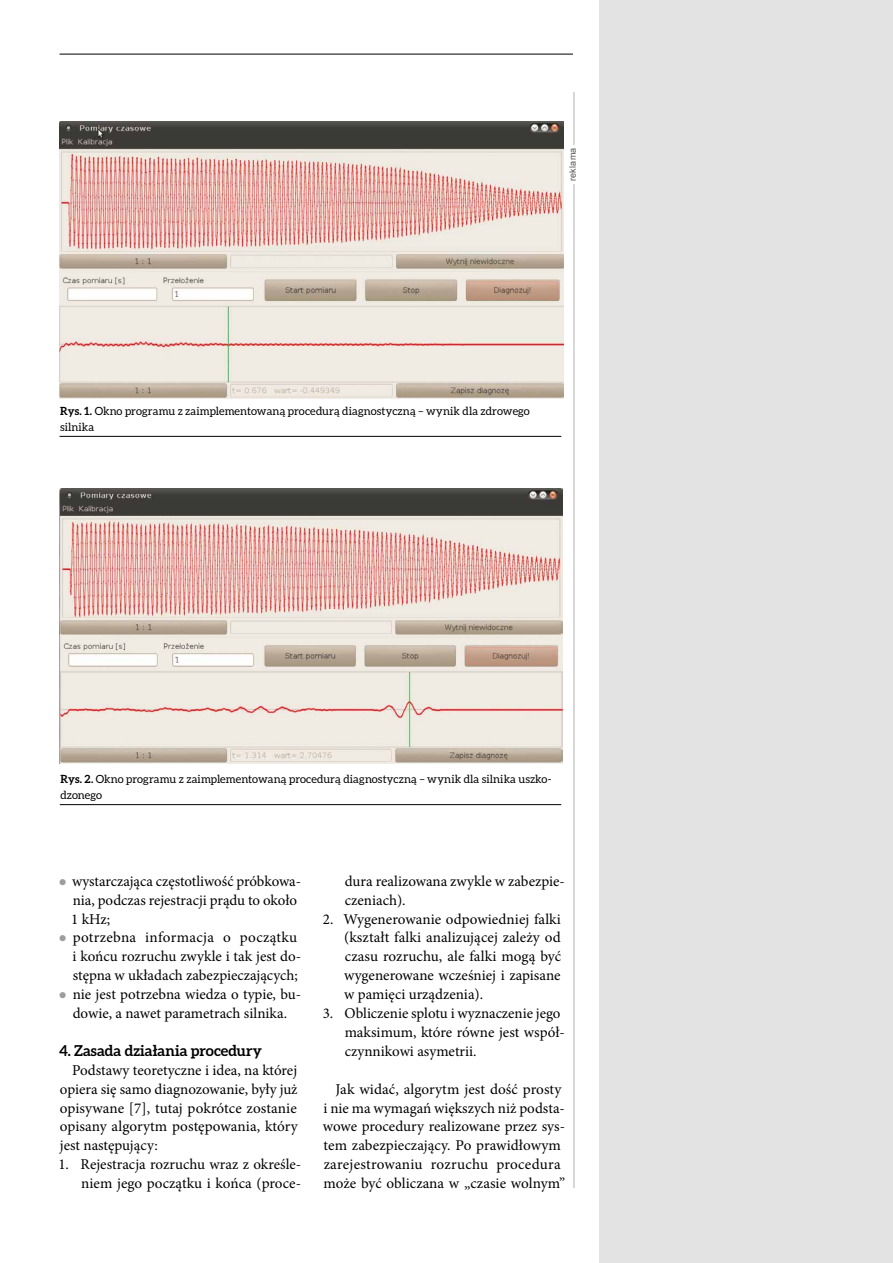
<style>
.page{position:relative;width:893px;height:1263px;background:#fff}
.page>*{position:absolute;margin:0;border:0;box-sizing:border-box;transform-origin:0 0}
.t1{font:15px/18.9px "Minion Pro";color:#000}
.t2{font:700 15px "Aleo";letter-spacing:.005em;color:#000}
.t3{font:11.25px/15.9px "Aleo";letter-spacing:.005em;color:#000}
.t4{font:9px "Arial";letter-spacing:.02em;color:#575756}
.s1{font-weight:700}
</style>
<div class="page">
<hr style="left:60px;top:54px;width:600px;height:1px;background:#000">
<div style="left:573px;top:0;width:320px;height:1263px;background:#fff"></div>
<hr style="left:574px;top:92px;width:1px;height:1096px;background:#b3b2b2">
<div style="left:569px;top:145px;width:10px;height:39px;background:#fff"></div>
<hr style="left:60px;top:436px;width:501px;height:1px;background:#000">
<hr style="left:60px;top:804px;width:501px;height:1px;background:#000">
<img style="left:60px;top:122px;width:503px;height:276px">
<img style="left:60px;top:488px;width:503px;height:276px">
<div style="left:600px;top:0;width:293px;height:1263px;background:#e3e3e3"></div>
<p class="t4" style="left:567px;top:181px;width:35px;rotate:-90deg">reklama</p>
<p class="t3" style="left:60px;top:403px;width:471px"><span class="s1">Rys. 1.</span> Okno programu z zaimplementowaną procedurą diagnostyczną – wynik dla zdrowego silnika</p>
<p class="t3" style="left:60px;top:771px;width:493px"><span class="s1">Rys. 2.</span> Okno programu z zaimplementowaną procedurą diagnostyczną – wynik dla silnika uszko&shy;dzonego</p>
<p class="t1" style="left:71px;top:871px;width:232px">wystarczająca częstotliwość próbkowa&shy;nia, podczas rejestracji prądu to około 1 kHz;<br>potrzebna informacja o początku i końcu rozruchu zwykle i tak jest do&shy;stępna w układach zabezpieczających; nie jest potrzebna wiedza o typie, bu&shy;dowie, a nawet parametrach silnika.</p>
<p class="t2" style="left:59px;top:1042px;width:204px">4. Zasada działania procedury</p>
<p class="t1" style="left:60px;top:1060px;width:240px;text-align:justify;text-indent:12px">Podstawy teoretyczne i idea, na której opiera się samo diagnozowanie, były już opisywane [7], tutaj pokrótce zostanie opisany algorytm postępowania, który jest następujący:</p>
<p class="t1" style="left:58px;top:1155px;width:244px;text-align:right">1. Rejestracja rozruchu wraz z określe&shy;niem jego początku i końca (proce-</p>
<p class="t1" style="left:345px;top:871px;width:221px">dura realizowana zwykle w zabezpie&shy;czeniach).</p>
<p class="t1" style="left:344px;top:909px;width:219px;text-align:justify;text-indent:-21px">2. Wygenerowanie odpowiedniej falki (kształt falki analizującej zależy od czasu rozruchu, ale falki mogą być wygenerowane wcześniej i zapisane w pamięci urządzenia).</p>
<p class="t1" style="left:345px;top:1004px;width:222px;text-indent:-22px">3. Obliczenie splotu i wyznaczenie jego maksimum, które równe jest współ&shy;czynnikowi asymetrii.</p>
<p class="t1" style="left:323px;top:1079px;width:244px;text-indent:13px">Jak widać, algorytm jest dość prosty i nie ma wymagań większych niż podsta&shy;wowe procedury realizowane przez sys&shy;tem zabezpieczający. Po prawidłowym zarejestrowaniu rozruchu procedura może być obliczana w „czasie wolnym”</p>
</div>
